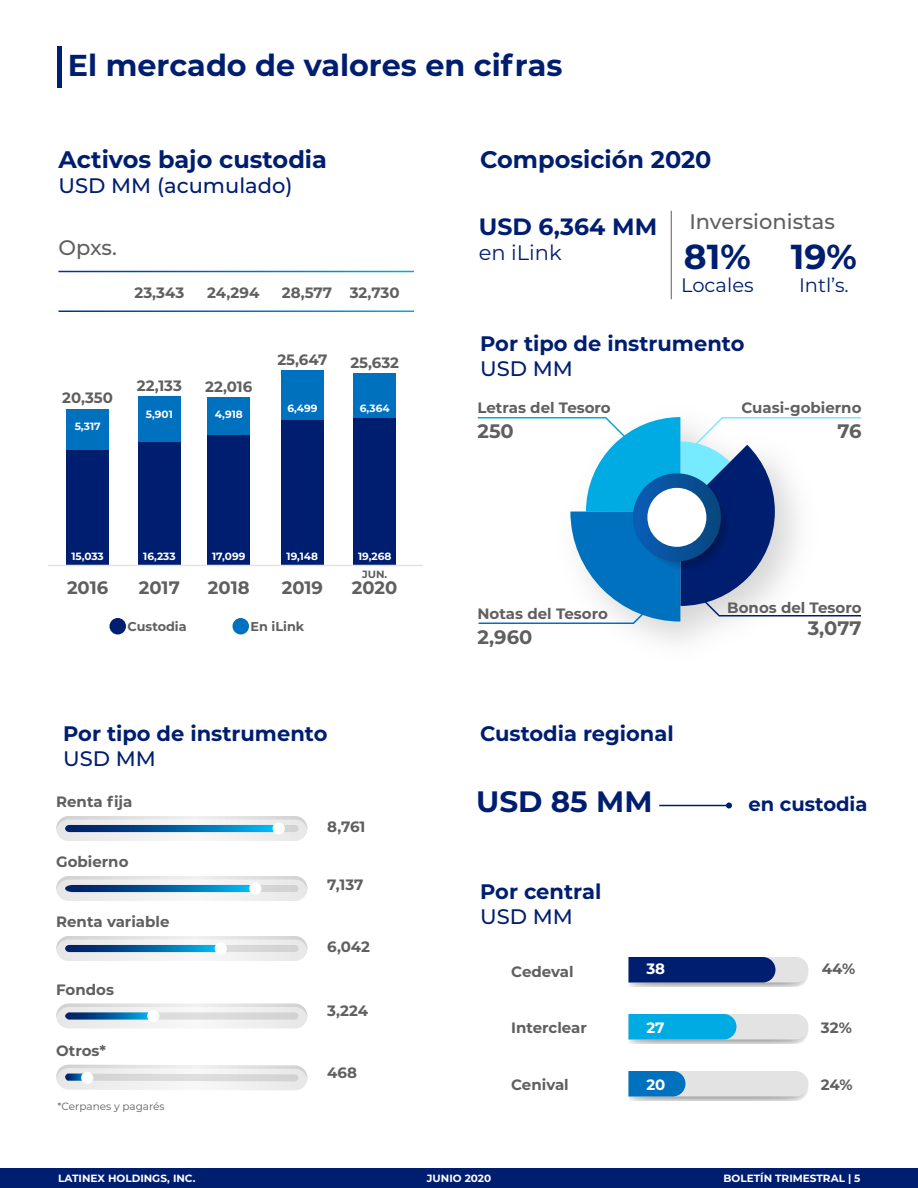
<style>
.page{position:relative;width:918px;height:1188px;background:#fff}
.page>*{position:absolute;margin:0;border:0;box-sizing:border-box;transform-origin:0 0}
.t1{font:700 34.65px "Montserrat";color:#001e6f}
.t2{font:700 30.15px "Montserrat";color:#001e6f}
.t3{font:700 29.4px "Montserrat";color:#001e6f}
.t4{font:700 24px "Montserrat";color:#001e6f}
.t5{font:700 23.55px "Montserrat";color:#001e6f}
.t6{font:700 21px "Montserrat";color:#001e6f}
.t7{font:500 21px "Montserrat";color:#001e6f}
.t8{font:500 21px "Montserrat";color:#5f5f5f}
.t9{font:21px "Montserrat";color:#001e6f}
.t10{font:700 19.5px "Montserrat";color:#5f5f5f}
.t11{font:19.5px "Montserrat";color:#001e6f}
.t12{font:700 19.5px "Montserrat";color:#001e6f}
.t13{font:700 18px "Montserrat";color:#5f5f5f}
.t14{font:700 15px "Montserrat";color:#5f5f5f}
.t15{font:700 15px "Montserrat";color:#fff}
.t16{font:700 12.75px "Montserrat";color:#5f5f5f}
.t17{font:700 10.5px "Montserrat";color:#fff}
.t18{font:10.5px "Montserrat";color:#5f5f5f}
.t19{font:700 10.5px "Montserrat";color:#5f5f5f}
</style>
<div class="page">
<div style="left:57px;top:46px;width:5px;height:42px;background:#001e6f"></div>
<div style="left:66px;top:410px;width:43px;height:156px;background:#0071bf"></div>
<div style="left:66px;top:450px;width:43px;height:116px;background:#001e6f"></div>
<div style="left:138px;top:396px;width:43px;height:170px;background:#0071bf"></div>
<div style="left:138px;top:442px;width:43px;height:124px;background:#001e6f"></div>
<div style="left:207px;top:398px;width:43px;height:168px;background:#0071bf"></div>
<div style="left:207px;top:435px;width:43px;height:131px;background:#001e6f"></div>
<div style="left:281px;top:370px;width:43px;height:196px;background:#0071bf"></div>
<div style="left:281px;top:420px;width:43px;height:146px;background:#001e6f"></div>
<div style="left:353px;top:374px;width:43px;height:192px;background:#0071bf"></div>
<div style="left:353px;top:418px;width:43px;height:148px;background:#001e6f"></div>
<div style="left:110px;top:618px;width:16px;height:16px;background:#001e6f;border-radius:50%"></div>
<div style="left:232px;top:618px;width:17px;height:16px;background:#0071bf;border-radius:50%"></div>
<svg style="left:477px;top:416px;width:384px;height:209px"></svg>
<div style="left:0;top:1168px;width:918px;height:20px;background:#001e6f"></div>
<hr style="left:659px;top:805px;width:69px;height:1px;background:#001e6f">
<svg style="left:726px;top:802px;width:6px;height:6px"></svg>
<svg style="left:628px;top:957px;width:180px;height:30px;background:#445890"></svg>
<svg style="left:628px;top:1071px;width:180px;height:30px;background:#a4c1d5"></svg>
<svg style="left:628px;top:1014px;width:180px;height:30px;background:#6ec3df"></svg>
<svg style="left:56px;top:816px;width:252px;height:25px"></svg>
<svg style="left:56px;top:816px;width:252px;height:16px"></svg>
<div style="left:273px;top:822px;width:12px;height:13px;background:#fff;border-radius:50%"></div>
<svg style="left:56px;top:936px;width:252px;height:25px"></svg>
<svg style="left:56px;top:936px;width:252px;height:16px"></svg>
<div style="left:215px;top:942px;width:12px;height:13px;background:#fff;border-radius:50%"></div>
<div style="left:56px;top:876px;width:252px;height:25px;background:#eeeeef;border-radius:13px"></div>
<svg style="left:56px;top:876px;width:252px;height:16px"></svg>
<div style="left:249px;top:882px;width:12px;height:13px;background:#fff;border-radius:50%"></div>
<div style="left:56px;top:1003px;width:252px;height:26px;background:#f0f0f0;border-radius:13px"></div>
<svg style="left:56px;top:1003px;width:252px;height:17px"></svg>
<div style="left:147px;top:1010px;width:12px;height:12px;background:#fff;border-radius:50%"></div>
<svg style="left:56px;top:1065px;width:251px;height:25px"></svg>
<div style="left:81px;top:1072px;width:12px;height:12px;background:#fff;border-radius:50%"></div>
<hr style="left:48px;top:565px;width:375px;height:1px;background:#e3e3e3">
<h2 class="t2" style="left:68px;top:44px;width:496px">El mercado de valores en cifras</h2>
<h3 class="t4" style="left:59px;top:142px;width:270px">Activos bajo custodia</h3>
<h3 class="t7" style="left:59px;top:171px;width:235px">USD MM (acumulado)</h3>
<h3 class="t8" style="left:59px;top:233px;width:60px">Opxs.</h3>
<p class="t14" style="left:135px;top:282px;width:51px">23,343</p>
<p class="t14" style="left:207px;top:282px;width:54px">24,294</p>
<p class="t14" style="left:282px;top:282px;width:119px">28,577 32,730</p>
<p class="t14" style="left:62px;top:387px;width:52px">20,350</p>
<p class="t17" style="left:75px;top:418px;width:27px">5,317</p>
<p class="t14" style="left:137px;top:375px;width:47px">22,133</p>
<p class="t14" style="left:205px;top:376px;width:49px">22,016</p>
<p class="t17" style="left:146px;top:406px;width:28px">5,901</p>
<p class="t17" style="left:215px;top:406px;width:29px">4,918</p>
<p class="t14" style="left:277px;top:349px;width:52px">25,647</p>
<p class="t14" style="left:350px;top:352px;width:50px">25,632</p>
<p class="t17" style="left:287px;top:400px;width:32px">6,499</p>
<p class="t17" style="left:360px;top:400px;width:31px">6,364</p>
<p class="t17" style="left:71px;top:549px;width:34px">15,033</p>
<p class="t17" style="left:143px;top:549px;width:34px">16,233</p>
<p class="t17" style="left:212px;top:549px;width:35px">17,099</p>
<p class="t17" style="left:287px;top:549px;width:33px">19,148</p>
<p class="t17" style="left:358px;top:549px;width:35px">19,268</p>
<p class="t13" style="left:67px;top:575px;width:43px">2016</p>
<p class="t13" style="left:139px;top:575px;width:42px">2017</p>
<p class="t13" style="left:208px;top:575px;width:43px">2018</p>
<p class="t13" style="left:282px;top:575px;width:43px">2019</p>
<p class="t16" style="left:128px;top:617px;width:61px">Custodia</p>
<p class="t16" style="left:251px;top:617px;width:55px">En iLink</p>
<p class="t19" style="left:362px;top:567px;width:27px">JUN.</p>
<p class="t13" style="left:352px;top:575px;width:47px">2020</p>
<h3 class="t4" style="left:480px;top:142px;width:233px">Composición 2020</h3>
<h3 class="t5" style="left:479px;top:210px;width:180px">USD 6,364 MM</h3>
<h3 class="t9" style="left:479px;top:239px;width:84px">en iLink</h3>
<h3 class="t8" style="left:689px;top:207px;width:147px">Inversionistas</h3>
<h1 class="t1" style="left:684px;top:231px;width:68px">81%</h1>
<h3 class="t11" style="left:681px;top:272px;width:74px">Locales</h3>
<h1 class="t1" style="left:791px;top:231px;width:68px">19%</h1>
<h3 class="t11" style="left:799px;top:272px;width:51px">Intl’s.</h3>
<h3 class="t6" style="left:480px;top:329px;width:266px">Por tipo de instrumento</h3>
<h3 class="t7" style="left:480px;top:354px;width:94px">USD MM</h3>
<p class="t14" style="left:478px;top:396px;width:135px">Letras del Tesoro</p>
<h3 class="t10" style="left:478px;top:417px;width:38px">250</h3>
<p class="t14" style="left:478px;top:603px;width:132px">Notas del Tesoro</p>
<h3 class="t10" style="left:478px;top:623px;width:56px">2,960</h3>
<p class="t14" style="left:741px;top:396px;width:122px">Cuasi-gobierno</p>
<h3 class="t10" style="left:837px;top:417px;width:26px">76</h3>
<p class="t14" style="left:727px;top:597px;width:136px">Bonos del Tesoro</p>
<h3 class="t10" style="left:808px;top:614px;width:55px">3,077</h3>
<h3 class="t6" style="left:63px;top:719px;width:266px">Por tipo de instrumento</h3>
<h3 class="t6" style="left:480px;top:719px;width:195px">Custodia regional</h3>
<h3 class="t7" style="left:63px;top:744px;width:94px">USD MM</h3>
<p class="t14" style="left:56px;top:791px;width:78px">Renta fija</p>
<p class="t14" style="left:56px;top:851px;width:74px">Gobierno</p>
<p class="t14" style="left:56px;top:911px;width:115px">Renta variable</p>
<p class="t14" style="left:327px;top:816px;width:40px">8,761</p>
<p class="t14" style="left:327px;top:874px;width:38px">7,137</p>
<p class="t14" style="left:327px;top:936px;width:44px">6,042</p>
<h3 class="t3" style="left:476px;top:780px;width:178px">USD 85 MM</h3>
<h3 class="t6" style="left:480px;top:876px;width:123px">Por central</h3>
<h3 class="t7" style="left:480px;top:902px;width:94px">USD MM</h3>
<h3 class="t12" style="left:749px;top:790px;width:120px">en custodia</h3>
<p class="t14" style="left:56px;top:978px;width:59px">Fondos</p>
<p class="t14" style="left:56px;top:1040px;width:51px">Otros*</p>
<p class="t18" style="left:58px;top:1099px;width:109px">*Cerpanes y pagarés</p>
<p class="t14" style="left:327px;top:1000px;width:42px">3,224</p>
<p class="t14" style="left:327px;top:1062px;width:31px">468</p>
<p class="t14" style="left:511px;top:961px;width:64px">Cedeval</p>
<p class="t15" style="left:646px;top:958px;width:20px">38</p>
<p class="t14" style="left:822px;top:958px;width:35px">44%</p>
<p class="t14" style="left:511px;top:1017px;width:77px">Interclear</p>
<p class="t15" style="left:646px;top:1017px;width:20px">27</p>
<p class="t14" style="left:821px;top:1017px;width:32px">32%</p>
<p class="t14" style="left:511px;top:1074px;width:59px">Cenival</p>
<p class="t15" style="left:646px;top:1074px;width:21px">20</p>
<p class="t14" style="left:821px;top:1074px;width:33px">24%</p>
<p class="t17" style="left:58px;top:1171px;width:139px">LATINEX HOLDINGS, INC.</p>
<p class="t17" style="left:427px;top:1171px;width:66px">JUNIO 2020</p>
<p class="t17" style="left:723px;top:1171px;width:139px">BOLETÍN TRIMESTRAL | 5</p>
</div>
